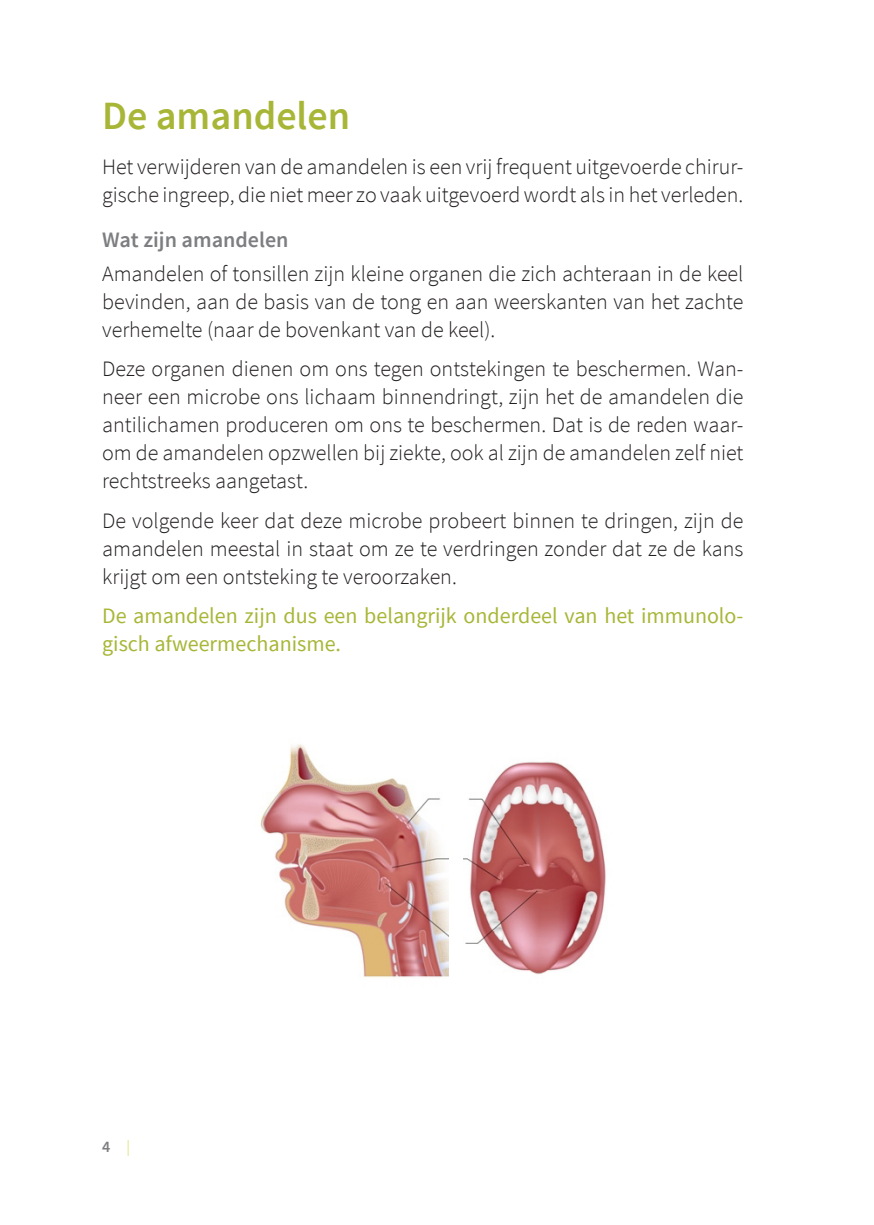
<style>
.page{position:relative;width:874px;height:1225px;background:#fff}
.page>*{position:absolute;margin:0;border:0;box-sizing:border-box;transform-origin:0 0}
.titel{font:600 40px "Source Sans Pro";color:#a8b637}
.body{font:300 22px/28px "Source Sans Pro";color:#231f20;text-align:justify}
.body-2{font:22px/28px "Source Sans Pro";color:#a8b637}
.ondertitel{font:600 22px "Source Sans Pro";color:#7d7e81}
.t1{font:600 16px "Source Sans Pro";color:#7d7e81}
.s1{font-weight:300;color:#ccdc42}
</style>
<div class="page">
<img style="left:260px;top:744px;width:188px;height:234px">
<img style="left:463px;top:761px;width:143px;height:214px">
<p class="titel" style="left:102px;top:91px;width:249px">De amandelen</p>
<p class="body" style="left:102px;top:153px;width:642px">Het verwijderen van de amandelen is een vrij frequent uitgevoerde chirur&shy;gische ingreep, die niet meer zo vaak uitgevoerd wordt als in het verleden.</p>
<p class="ondertitel" style="left:102px;top:226px;width:188px">Wat zijn amandelen</p>
<p class="body" style="left:102px;top:260px;width:642px">Amandelen of tonsillen zijn kleine organen die zich achteraan in de keel bevinden, aan de basis van de tong en aan weerskanten van het zachte verhemelte (naar de bovenkant van de keel).</p>
<p class="body" style="left:102px;top:355px;width:642px">Deze organen dienen om ons tegen ontstekingen te beschermen. Wan&shy;neer een microbe ons lichaam binnendringt, zijn het de amandelen die antilichamen produceren om ons te beschermen. Dat is de reden waar&shy;om de amandelen opzwellen bij ziekte, ook al zijn de amandelen zelf niet rechtstreeks aangetast.</p>
<p class="body" style="left:102px;top:506px;width:642px">De volgende keer dat deze microbe probeert binnen te dringen, zijn de amandelen meestal in staat om ze te verdringen zonder dat ze de kans krijgt om een ontsteking te veroorzaken.</p>
<p class="body-2" style="left:102px;top:602px;width:642px">De amandelen zijn dus een belangrijk onderdeel van het immunolo&shy;gisch afweermechanisme.</p>
<p class="t1" style="left:102px;top:1136px;width:29px">4 <span class="s1">|</span></p>
</div>
